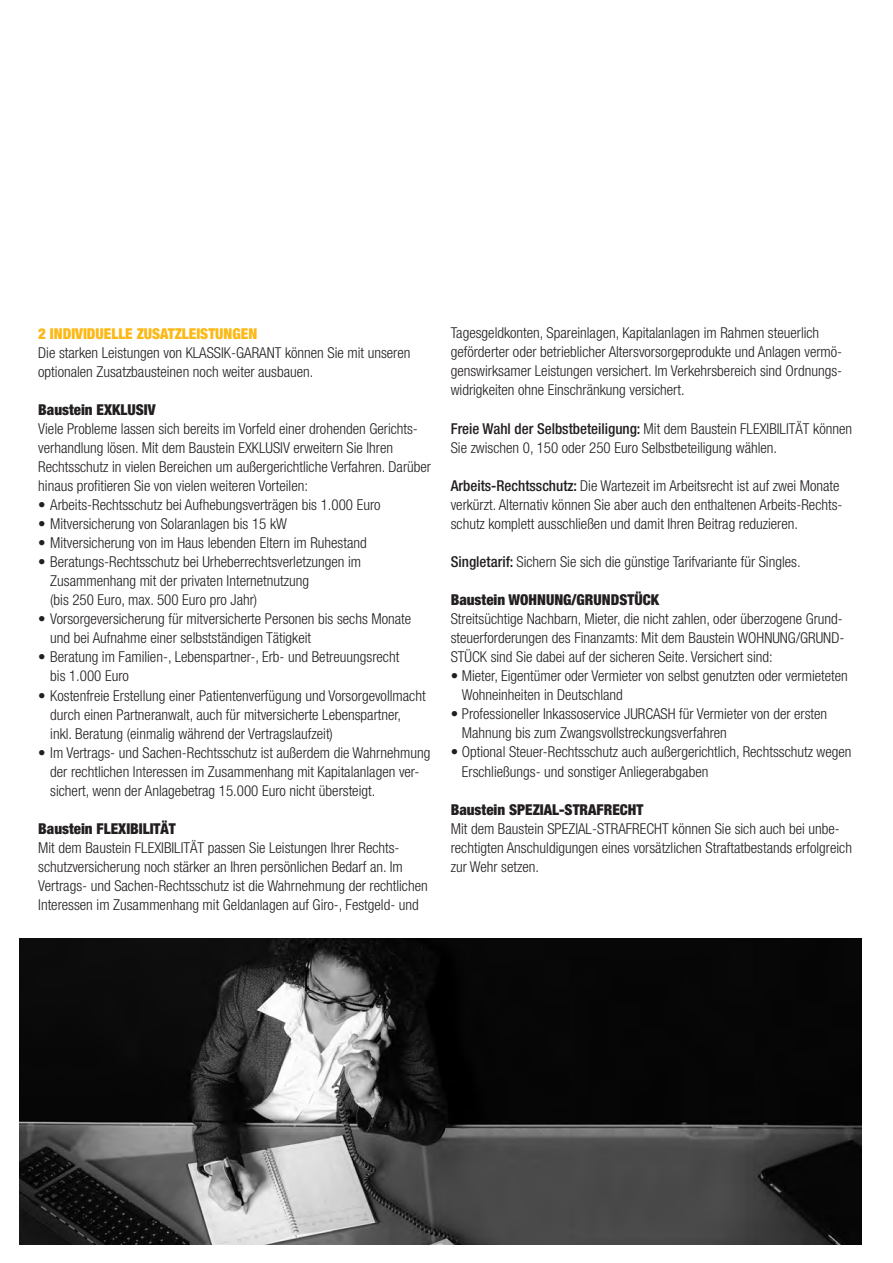
<style>
.page{position:relative;width:893px;height:1263px;background:#fff}
.page>*{position:absolute;margin:0;border:0;box-sizing:border-box;transform-origin:0 0}
.t1{font:300 condensed 15px/19px "Helvetica Neue";color:#231f20}
.t2{font:900 condensed 15px "Helvetica Neue";color:#231f20}
.t3{font:900 condensed 15px "Helvetica Neue";color:#fcb814}
.s1{font-weight:500}
</style>
<div class="page">
<img style="left:19px;top:938px;width:842px;height:307px">
<p class="t3" style="left:38px;top:324px;width:220px">2 INDIVIDUELLE ZUSATZLEISTUNGEN</p>
<p class="t1" style="left:38px;top:343px;width:374px">Die starken Leistungen von KLASSIK-GARANT können Sie mit unseren optionalen Zusatzbausteinen noch weiter ausbauen.</p>
<p class="t2" style="left:38px;top:400px;width:119px">Baustein EXKLUSIV</p>
<p class="t1" style="left:38px;top:419px;width:394px">Viele Probleme lassen sich bereits im Vorfeld einer drohenden Gerichts&shy;verhandlung lösen. Mit dem Baustein EXKLUSIV erweitern Sie Ihren Rechtsschutz in vielen Bereichen um außergerichtliche Verfahren. Darüber hinaus profitieren Sie von vielen weiteren Vorteilen:</p>
<p class="t1" style="left:38px;top:495px;width:344px">• Arbeits-Rechtsschutz bei Aufhebungsverträgen bis 1.000 Euro</p>
<p class="t1" style="left:38px;top:514px;width:250px">• Mitversicherung von Solaranlagen bis 15 kW</p>
<p class="t1" style="left:38px;top:533px;width:330px">• Mitversicherung von im Haus lebenden Eltern im Ruhestand</p>
<p class="t1" style="left:50px;top:552px;width:312px;text-indent:-12px">• Beratungs-Rechtsschutz bei Urheberrechtsverletzungen im<br>Zusammenhang mit der privaten Internetnutzung<br>(bis 250 Euro, max. 500 Euro pro Jahr)</p>
<p class="t1" style="left:50px;top:609px;width:362px;text-indent:-12px">• Vorsorgeversicherung für mitversicherte Personen bis sechs Monate und bei Aufnahme einer selbstständigen Tätigkeit</p>
<p class="t1" style="left:50px;top:647px;width:351px;text-indent:-12px">• Beratung im Familien-, Lebenspartner-, Erb- und Betreuungsrecht bis 1.000 Euro</p>
<p class="t1" style="left:50px;top:685px;width:377px;text-indent:-12px">• Kostenfreie Erstellung einer Patientenverfügung und Vorsorgevollmacht durch einen Partneranwalt, auch für mitversicherte Lebenspartner, inkl. Beratung (einmalig während der Vertragslaufzeit)</p>
<p class="t1" style="left:50px;top:743px;width:382px;text-indent:-12px">• Im Vertrags- und Sachen-Rechtsschutz ist außerdem die Wahrnehmung der rechtlichen Interessen im Zusammenhang mit Kapitalanlagen ver&shy;sichert, wenn der Anlagebetrag 15.000 Euro nicht übersteigt.</p>
<p class="t2" style="left:38px;top:819px;width:139px">Baustein FLEXIBILITÄT</p>
<p class="t1" style="left:38px;top:838px;width:391px">Mit dem Baustein FLEXIBILITÄT passen Sie Leistungen Ihrer Rechts&shy;schutzversicherung noch stärker an Ihren persönlichen Bedarf an. Im Vertrags- und Sachen-Rechtsschutz ist die Wahrnehmung der rechtlichen Interessen im Zusammenhang mit Geldanlagen auf Giro-, Festgeld- und</p>
<p class="t1" style="left:451px;top:323px;width:393px">Tagesgeldkonten, Spareinlagen, Kapitalanlagen im Rahmen steuerlich geförderter oder betrieblicher Altersvorsorgeprodukte und Anlagen vermö&shy;genswirksamer Leistungen versichert. Im Verkehrsbereich sind Ordnungs&shy;widrigkeiten ohne Einschränkung versichert.</p>
<p class="t1" style="left:451px;top:419px;width:403px"><span class="s1">Freie Wahl der Selbstbeteiligung:</span> Mit dem Baustein FLEXIBILITÄT können<br>Sie zwischen 0, 150 oder 250 Euro Selbstbeteiligung wählen.</p>
<p class="t1" style="left:451px;top:476px;width:393px"><span class="s1">Arbeits-Rechtsschutz:</span> Die Wartezeit im Arbeitsrecht ist auf zwei Monate verkürzt. Alternativ können Sie aber auch den enthaltenen Arbeits-Rechts&shy;schutz komplett ausschließen und damit Ihren Beitrag reduzieren.</p>
<p class="t1" style="left:451px;top:552px;width:351px"><span class="s1">Singletarif:</span> Sichern Sie sich die günstige Tarifvariante für Singles.</p>
<p class="t2" style="left:451px;top:590px;width:210px">Baustein WOHNUNG/GRUNDSTÜCK</p>
<p class="t1" style="left:451px;top:609px;width:395px">Streitsüchtige Nachbarn, Mieter, die nicht zahlen, oder überzogene Grund&shy;steuerforderungen des Finanzamts: Mit dem Baustein WOHNUNG/GRUND-<br>STÜCK sind Sie dabei auf der sicheren Seite. Versichert sind:</p>
<p class="t1" style="left:462px;top:666px;width:387px;text-indent:-11px">• Mieter, Eigentümer oder Vermieter von selbst genutzten oder vermieteten<br>Wohneinheiten in Deutschland</p>
<p class="t1" style="left:462px;top:704px;width:367px;text-indent:-11px">• Professioneller Inkassoservice JURCASH für Vermieter von der ersten<br>Mahnung bis zum Zwangsvollstreckungsverfahren</p>
<p class="t1" style="left:462px;top:742px;width:391px;text-indent:-11px">• Optional Steuer-Rechtsschutz auch außergerichtlich, Rechtsschutz wegen<br>Erschließungs- und sonstiger Anliegerabgaben</p>
<p class="t2" style="left:451px;top:800px;width:194px">Baustein SPEZIAL-STRAFRECHT</p>
<p class="t1" style="left:451px;top:819px;width:403px">Mit dem Baustein SPEZIAL-STRAFRECHT können Sie sich auch bei unbe&shy;rechtigten Anschuldigungen eines vorsätzlichen Straftatbestands erfolgreich zur Wehr setzen.</p>
</div>
